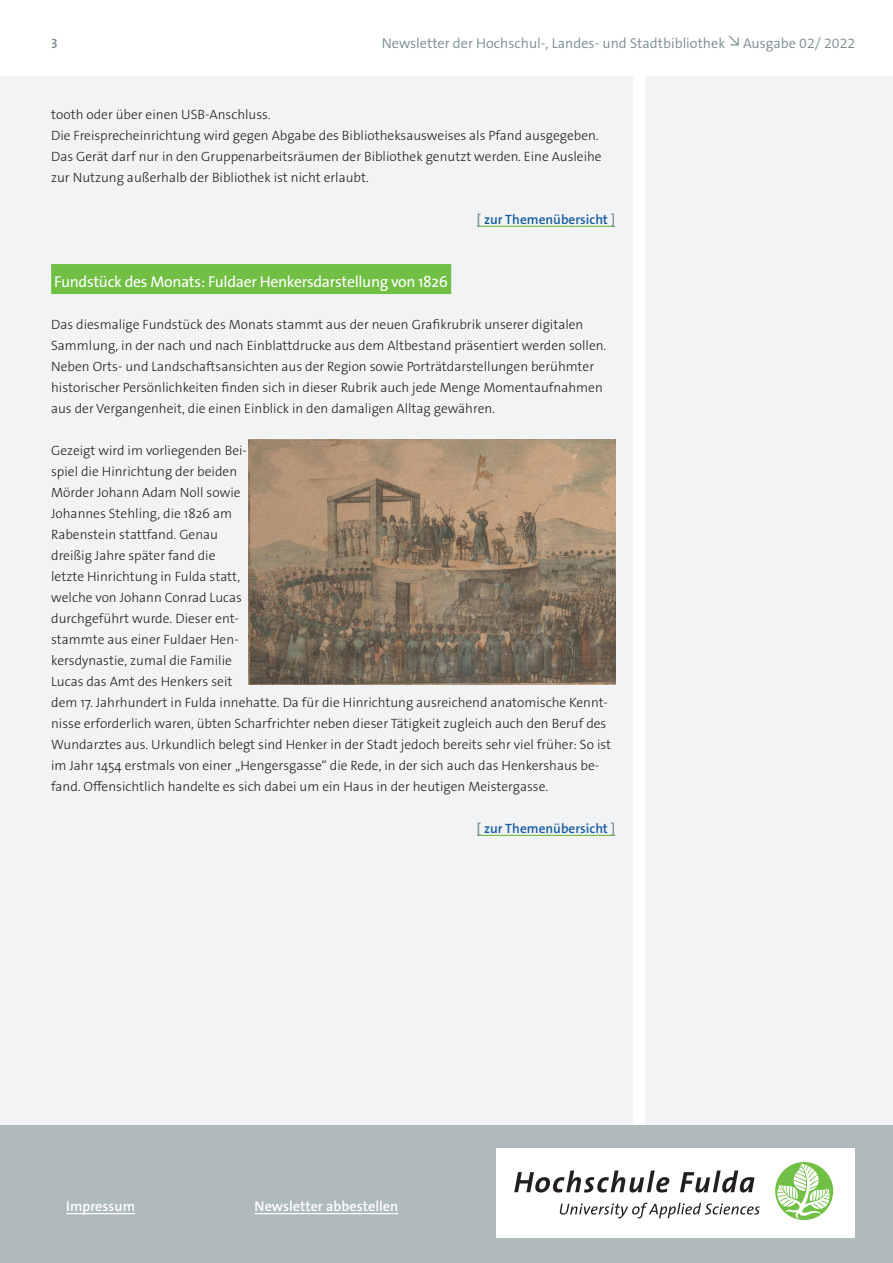
<style>
.page{position:relative;width:893px;height:1263px;background:#fff}
.page>*{position:absolute;margin:0;border:0;box-sizing:border-box;transform-origin:0 0}
.Copy_Headline_HFD-Gr{font:15.75px "The Sans Os F";letter-spacing:-.02em;color:#fff}
.t1{font:300 14.25px "The Sans Os F";color:#7a8d91}
.t2{font:600 14.25px "The Sans Os F";color:#fff}
.Copy_Headline_HFD-Gr-2{font:300 13.5px/21px "The Sans Os F";color:#231f20}
.Copy_Link{font:600 13.5px "The Sans Os F";color:#175d9e}
.t3{font:600 13.5px "The Sans Os F";color:#7a8d91}
.s1{color:#7a8d91}
</style>
<div class="page">
<div style="left:0;top:77px;width:632px;height:1048px;background:#f1f3f4"></div>
<div style="left:645px;top:77px;width:248px;height:1048px;background:#f1f3f4"></div>
<div style="left:0;top:1125px;width:893px;height:138px;background:#afbabd"></div>
<hr style="left:66px;top:1213px;width:69px;height:1px;background:#fff">
<div style="left:496px;top:1148px;width:359px;height:90px;background:#fff"></div>
<div style="left:775px;top:1162px;width:58px;height:58px;background:#71bf44;border-radius:50%"></div>
<svg style="left:777px;top:1163px;width:53px;height:55px"></svg>
<svg style="left:514px;top:1170px;width:155px;height:22px"></svg>
<svg style="left:680px;top:1170px;width:74px;height:22px"></svg>
<svg style="left:559px;top:1203px;width:201px;height:15px"></svg>
<hr style="left:255px;top:1213px;width:143px;height:1px;background:#fff">
<hr style="left:477px;top:226px;width:138px;height:1px;background:#71bf44">
<div style="left:51px;top:264px;width:400px;height:30px;background:#71bf44"></div>
<hr style="left:477px;top:835px;width:138px;height:1px;background:#71bf44">
<img style="left:249px;top:439px;width:366px;height:246px">
<p class="t3" style="left:51px;top:35px;width:8px">3</p>
<p class="t1" style="left:382px;top:34px;width:475px">Newsletter der Hochschul-, Landes- und Stadtbibliothek <sup>↘</sup> Ausgabe 02/ 2022</p>
<p class="Copy_Headline_HFD-Gr-2" style="left:51px;top:104px;width:221px">tooth oder über einen USB-Anschluss.</p>
<p class="Copy_Headline_HFD-Gr-2" style="left:51px;top:125px;width:552px">Die Freisprecheinrichtung wird gegen Abgabe des Bibliotheksausweises als Pfand ausgegeben.<br>Das Gerät darf nur in den Gruppenarbeitsräumen der Bibliothek genutzt werden. Eine Ausleihe zur Nutzung außerhalb der Bibliothek ist nicht erlaubt.</p>
<p class="Copy_Link" style="left:477px;top:210px;width:140px"><span class="s1">[</span> zur Themenübersicht <span class="s1">]</span></p>
<p class="Copy_Headline_HFD-Gr" style="left:54px;top:271px;width:395px">Fundstück des Monats: Fuldaer Henkersdarstellung von 1826</p>
<p class="Copy_Headline_HFD-Gr-2" style="left:51px;top:314px;width:556px">Das diesmalige Fundstück des Monats stammt aus der neuen Grafikrubrik unserer digitalen Sammlung, in der nach und nach Einblattdrucke aus dem Altbestand präsentiert werden sollen.<br>Neben Orts- und Landschaftsansichten aus der Region sowie Porträtdarstellungen berühmter historischer Persönlichkeiten finden sich in dieser Rubrik auch jede Menge Momentaufnahmen aus der Vergangenheit, die einen Einblick in den damaligen Alltag gewähren.</p>
<p class="Copy_Headline_HFD-Gr-2" style="left:51px;top:440px;width:562px">Gezeigt wird im vorliegenden Bei-<br>spiel die Hinrichtung der beiden<br>Mörder Johann Adam Noll sowie<br>Johannes Stehling, die 1826 am<br>Rabenstein stattfand. Genau<br>dreißig Jahre später fand die<br>letzte Hinrichtung in Fulda statt,<br>welche von Johann Conrad Lucas<br>durchgeführt wurde. Dieser ent-<br>stammte aus einer Fuldaer Hen-<br>kersdynastie, zumal die Familie<br>Lucas das Amt des Henkers seit<br>dem 17. Jahrhundert in Fulda innehatte. Da für die Hinrichtung ausreichend anatomische Kennt&shy;nisse erforderlich waren, übten Scharfrichter neben dieser Tätigkeit zugleich auch den Beruf des Wundarztes aus. Urkundlich belegt sind Henker in der Stadt jedoch bereits sehr viel früher: So ist im Jahr 1454 erstmals von einer „Hengersgasse“ die Rede, in der sich auch das Henkershaus be&shy;fand. Offensichtlich handelte es sich dabei um ein Haus in der heutigen Meistergasse.</p>
<p class="Copy_Link" style="left:477px;top:819px;width:140px"><span class="s1">[</span> zur Themenübersicht <span class="s1">]</span></p>
<p class="t2" style="left:66px;top:1197px;width:70px">Impressum</p>
<p class="t2" style="left:255px;top:1197px;width:145px">Newsletter abbestellen</p>
</div>
